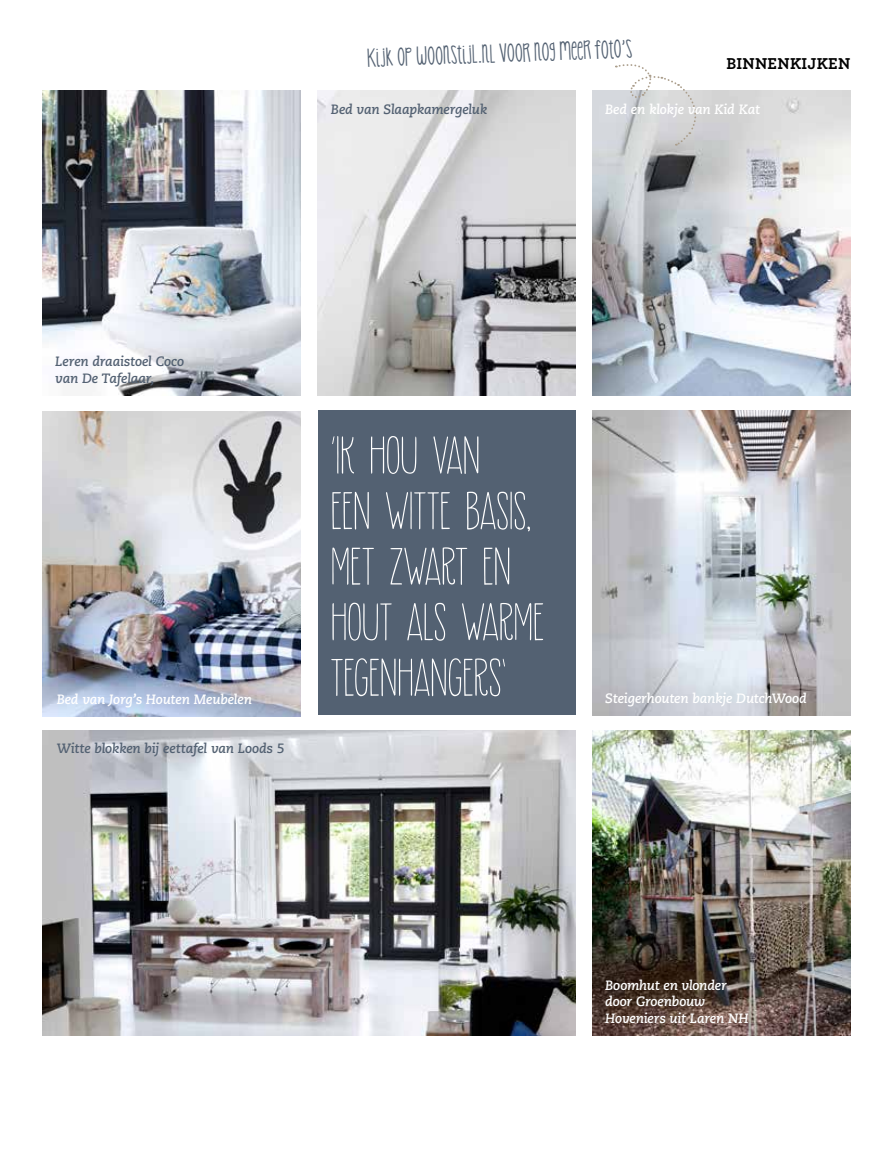
<style>
.page{position:relative;width:893px;height:1149px;background:#fff}
.page>*{position:absolute;margin:0;border:0;box-sizing:border-box;transform-origin:0 0}
.t1{font:54px/55.5px "Berimbau";letter-spacing:-.005em;color:#fff}
.t2{font:21px "KG Skinny Latte";color:#536172}
.t3{font:700 16.5px "Archer";letter-spacing:.015em;color:#000}
.t4{font:italic 700 13.5px/16.5px "Caecilia LT Std";letter-spacing:-.015em;color:#fff}
.t5{font:italic 700 13.5px/16.5px "Caecilia LT Std";letter-spacing:-.015em;color:#536172}
</style>
<div class="page">
<img style="left:43px;top:411px;width:257px;height:305px">
<img style="left:592px;top:730px;width:258px;height:304px">
<img style="left:592px;top:410px;width:258px;height:305px">
<img style="left:317px;top:90px;width:258px;height:305px">
<img style="left:592px;top:90px;width:258px;height:305px">
<img style="left:43px;top:90px;width:257px;height:305px">
<img style="left:43px;top:730px;width:532px;height:304px">
<div style="left:317px;top:410px;width:258px;height:305px;background:#536172"></div>
<svg style="left:616px;top:64px;width:85px;height:82px"></svg>
<h2 class="t2" style="left:367px;top:44px;width:267px;rotate:-2deg">Kijk op woonstijl.nl voor nog meer foto’s</h2>
<p class="t3" style="left:726px;top:50px;width:126px">BINNENKIJKEN</p>
<p class="t5" style="left:55px;top:353px;width:130px">Leren draaistoel Coco van De Tafelaar,</p>
<p class="t5" style="left:331px;top:101px;width:158px">Bed van Slaapkamergeluk</p>
<p class="t4" style="left:605px;top:101px;width:156px">Bed en klokje van Kid Kat</p>
<h1 class="t1" style="left:330px;top:427px;width:215px">‘IK HOU VAN<br>EEN WITTE BASIS,<br>MET ZWART EN<br>HOUT ALS WARME<br>TEGENHANGERS’</h1>
<p class="t4" style="left:57px;top:690px;width:197px">Bed van Jorg’s Houten Meubelen</p>
<p class="t4" style="left:605px;top:689px;width:203px">Steigerhouten bankje DutchWood</p>
<p class="t5" style="left:57px;top:740px;width:230px">Witte blokken bij eettafel van Loods 5</p>
<p class="t4" style="left:605px;top:976px;width:145px">Boomhut en vlonder door Groenbouw<br>Hoveniers uit Laren NH</p>
</div>
